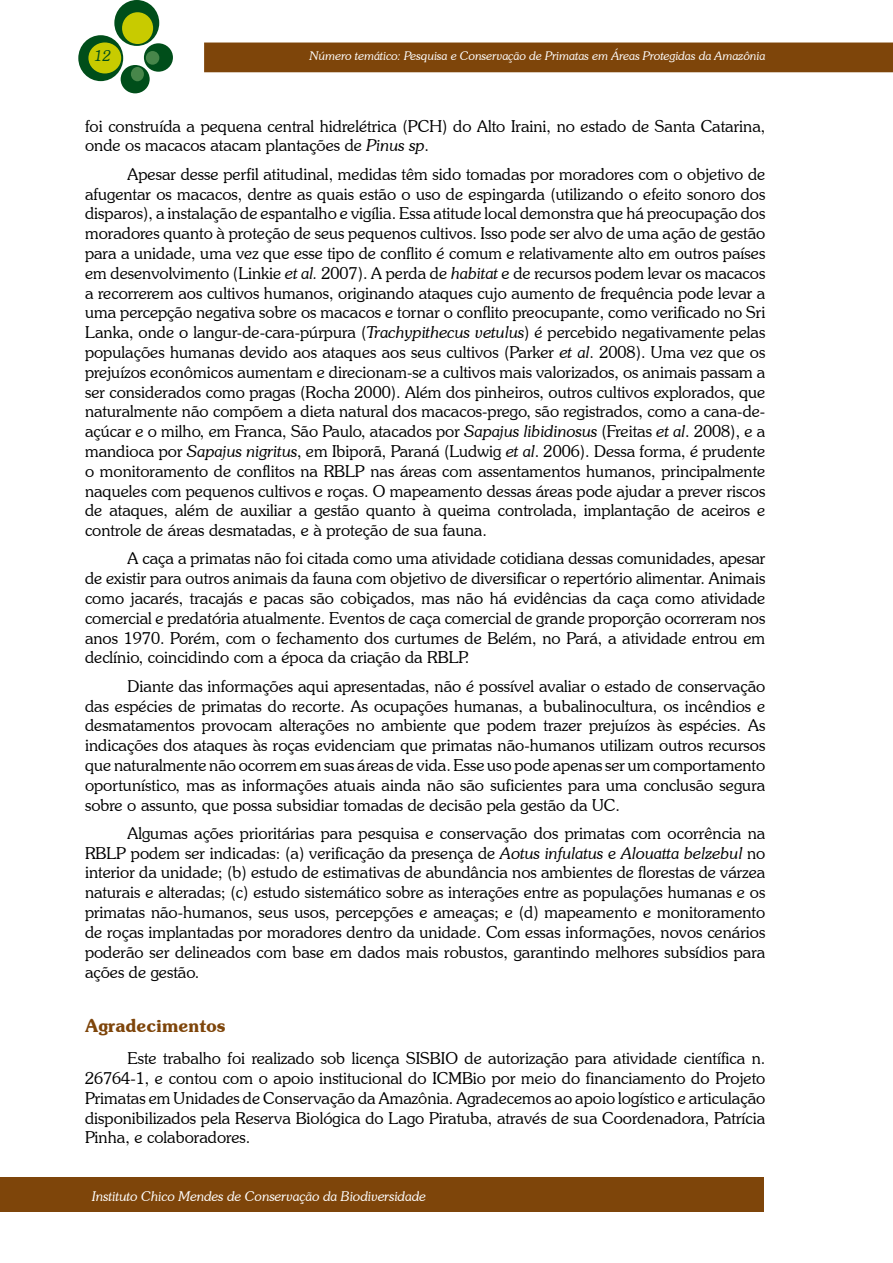
<style>
.page{position:relative;width:893px;height:1263px;background:#fff}
.page>*{position:absolute;margin:0;border:0;box-sizing:border-box;transform-origin:0 0}
.t1{font:600 18px "Souvenir IT Cby BT";color:#7e450a}
.t2{font:300 16.5px/19.8px "Souvenir IT Cby BT";color:#000;text-align:justify}
.t3{font:italic 300 15px "Souvenir IT Cby BT";color:#004e1a}
.t4{font:italic 300 13.5px "Souvenir IT Cby BT";color:#fff}
.t5{font:italic 300 12px "Souvenir IT Cby BT";color:#fff}
.s1{font-style:italic}
</style>
<div class="page">
<div style="left:205px;top:43px;width:687px;height:29px;background:#7e450a"></div>
<div style="left:114px;top:0;width:45px;height:46px;background:#004e1a;border-radius:50%"></div>
<div style="left:78px;top:35px;width:45px;height:46px;background:#004e1a;border-radius:50%"></div>
<div style="left:144px;top:43px;width:29px;height:29px;background:#004e1a;border-radius:50%"></div>
<div style="left:121px;top:65px;width:29px;height:28px;background:#004e1a;border-radius:50%"></div>
<div style="left:122px;top:12px;width:31px;height:32px;background:#c8cb00;border-radius:50%"></div>
<div style="left:88px;top:42px;width:33px;height:31px;background:#c8cb00;border-radius:50%"></div>
<div style="left:146px;top:51px;width:13px;height:14px;background:#47864a;border-radius:50%"></div>
<div style="left:131px;top:67px;width:13px;height:14px;background:#47864a;border-radius:50%"></div>
<div style="left:0;top:1178px;width:764px;height:34px;background:#7e450a"></div>
<p class="t3" style="left:95px;top:46px;width:18px">12</p>
<p class="t5" style="left:310px;top:49px;width:457px">Número temático: Pesquisa e Conservação de Primatas em Áreas Protegidas da Amazônia</p>
<p class="t2" style="left:85px;top:116px;width:682px">foi construída a pequena central hidrelétrica (PCH) do Alto Iraini, no estado de Santa Catarina, onde os macacos atacam plantações de <span class="s1">Pinus sp</span>.</p>
<p class="t2" style="left:85px;top:164px;width:682px;text-indent:43px">Apesar desse perfil atitudinal, medidas têm sido tomadas por moradores com o objetivo de afugentar os macacos, dentre as quais estão o uso de espingarda (utilizando o efeito sonoro dos disparos), a instalação de espantalho e vigília. Essa atitude local demonstra que há preocupação dos moradores quanto à proteção de seus pequenos cultivos. Isso pode ser alvo de uma ação de gestão para a unidade, uma vez que esse tipo de conflito é comum e relativamente alto em outros países em desenvolvimento (Linkie <span class="s1">et al.</span> 2007). A perda de <span class="s1">habitat</span> e de recursos podem levar os macacos a recorrerem aos cultivos humanos, originando ataques cujo aumento de frequência pode levar a uma percepção negativa sobre os macacos e tornar o conflito preocupante, como verificado no Sri Lanka, onde o langur-de-cara-púrpura (<span class="s1">Trachypithecus vetulus</span>) é percebido negativamente pelas populações humanas devido aos ataques aos seus cultivos (Parker <span class="s1">et al</span>. 2008). Uma vez que os prejuízos econômicos aumentam e direcionam-se a cultivos mais valorizados, os animais passam a ser considerados como pragas (Rocha 2000). Além dos pinheiros, outros cultivos explorados, que naturalmente não compõem a dieta natural dos macacos-prego, são registrados, como a cana-de&shy;açúcar e o milho, em Franca, São Paulo, atacados por <span class="s1">Sapajus libidinosus</span> (Freitas <span class="s1">et al</span>. 2008), e a mandioca por <span class="s1">Sapajus nigritus</span>, em Ibiporã, Paraná (Ludwig <span class="s1">et al</span>. 2006). Dessa forma, é prudente o monitoramento de conflitos na RBLP nas áreas com assentamentos humanos, principalmente naqueles com pequenos cultivos e roças. O mapeamento dessas áreas pode ajudar a prever riscos de ataques, além de auxiliar a gestão quanto à queima controlada, implantação de aceiros e controle de áreas desmatadas, e à proteção de sua fauna.</p>
<p class="t2" style="left:85px;top:548px;width:682px;text-indent:43px">A caça a primatas não foi citada como uma atividade cotidiana dessas comunidades, apesar de existir para outros animais da fauna com objetivo de diversificar o repertório alimentar. Animais como jacarés, tracajás e pacas são cobiçados, mas não há evidências da caça como atividade comercial e predatória atualmente. Eventos de caça comercial de grande proporção ocorreram nos anos 1970. Porém, com o fechamento dos curtumes de Belém, no Pará, a atividade entrou em declínio, coincidindo com a época da criação da RBLP.</p>
<p class="t2" style="left:85px;top:676px;width:682px;text-indent:43px">Diante das informações aqui apresentadas, não é possível avaliar o estado de conservação das espécies de primatas do recorte. As ocupações humanas, a bubalinocultura, os incêndios e desmatamentos provocam alterações no ambiente que podem trazer prejuízos às espécies. As indicações dos ataques às roças evidenciam que primatas não-humanos utilizam outros recursos que naturalmente não ocorrem em suas áreas de vida. Esse uso pode apenas ser um comportamento oportunístico, mas as informações atuais ainda não são suficientes para uma conclusão segura sobre o assunto, que possa subsidiar tomadas de decisão pela gestão da UC.</p>
<p class="t2" style="left:85px;top:823px;width:682px;text-indent:43px">Algumas ações prioritárias para pesquisa e conservação dos primatas com ocorrência na RBLP podem ser indicadas: (a) verificação da presença de <span class="s1">Aotus infulatus</span> e <span class="s1">Alouatta belzebul</span> no interior da unidade; (b) estudo de estimativas de abundância nos ambientes de florestas de várzea naturais e alteradas; (c) estudo sistemático sobre as interações entre as populações humanas e os primatas não-humanos, seus usos, percepções e ameaças; e (d) mapeamento e monitoramento de roças implantadas por moradores dentro da unidade. Com essas informações, novos cenários poderão ser delineados com base em dados mais robustos, garantindo melhores subsídios para ações de gestão.</p>
<p class="t1" style="left:85px;top:1014px;width:142px">Agradecimentos</p>
<p class="t2" style="left:85px;top:1048px;width:682px;text-indent:43px">Este trabalho foi realizado sob licença SISBIO de autorização para atividade científica n.<br>26764-1, e contou com o apoio institucional do ICMBio por meio do financiamento do Projeto Primatas em Unidades de Conservação da Amazônia. Agradecemos ao apoio logístico e articulação disponibilizados pela Reserva Biológica do Lago Piratuba, através de sua Coordenadora, Patrícia Pinha, e colaboradores.</p>
<p class="t4" style="left:92px;top:1188px;width:335px">Instituto Chico Mendes de Conservação da Biodiversidade</p>
</div>
